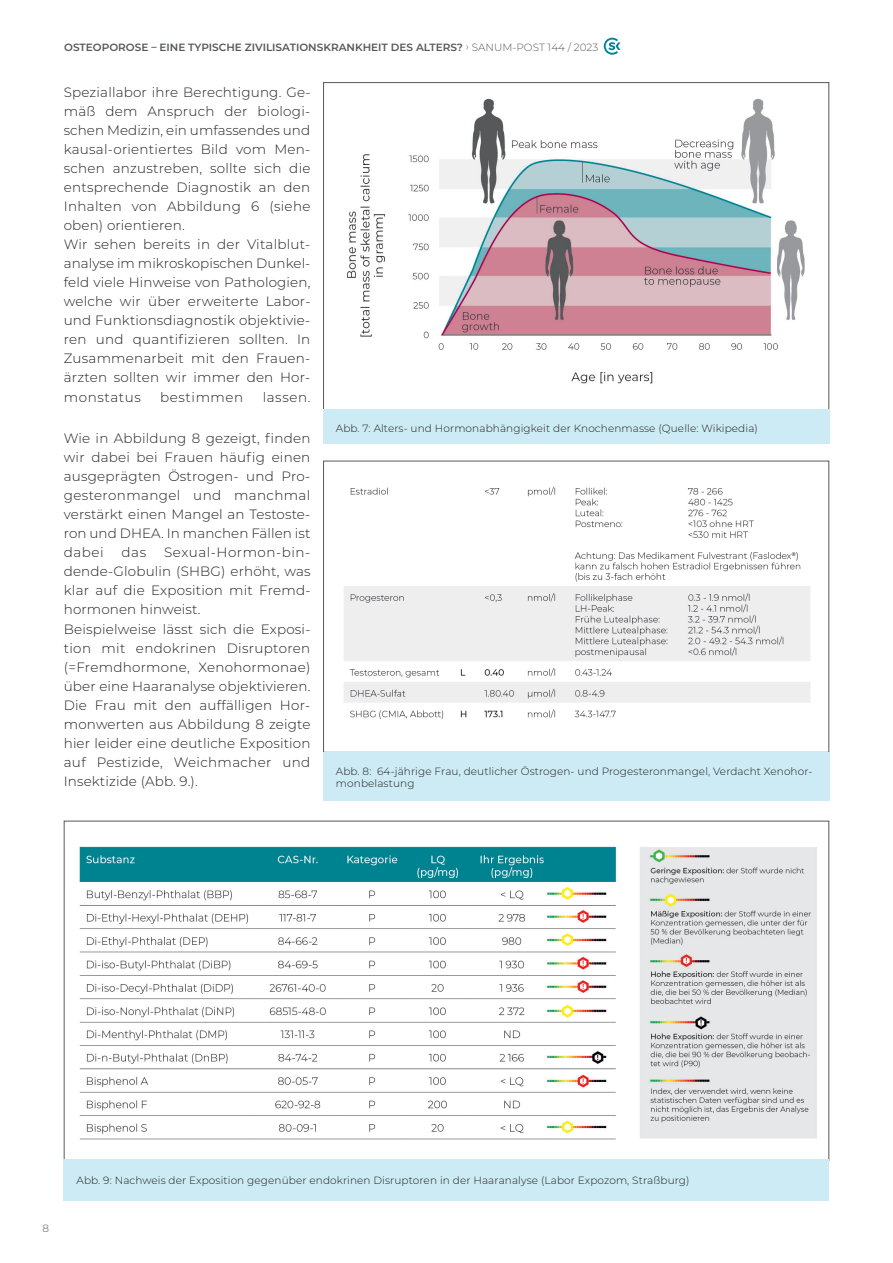
<style>
.page{position:relative;width:893px;height:1263px;background:#fff}
.page>*{position:absolute;margin:0;border:0;box-sizing:border-box;transform-origin:0 0}
.t1{font:300 13.5px/19px "Montserrat";letter-spacing:.015em;color:#231f20}
.t2{font:300 13.5px "Montserrat";letter-spacing:.045em;color:#231f20}
.t3{font:300 10.5px/12.8px "Montserrat";letter-spacing:.01em;color:#231f20}
.t4{font:600 10.5px "Montserrat";color:#57585a}
.t5{font:300 10.5px "Montserrat";color:#57585a}
.s1{font-weight:300}
</style>
<div class="page">
<svg style="left:604px;top:38px;width:16px;height:17px"></svg>
<img style="left:347px;top:98px;width:458px;height:286px">
<img style="left:344px;top:486px;width:466px;height:233px">
<div style="left:323px;top:409px;width:506px;height:35px;background:#ccebf4"></div>
<div style="left:323px;top:752px;width:506px;height:48px;background:#ccebf4"></div>
<img style="left:79px;top:846px;width:738px;height:294px">
<div style="left:64px;top:1159px;width:765px;height:41px;background:#ccebf4"></div>
<p class="t4" style="left:64px;top:40px;width:536px">OSTEOPOROSE – EINE TYPISCHE ZIVILISATIONSKRANKHEIT DES ALTERS? <span class="s1">› SANUM-POST 144 / 2023</span></p>
<p class="t1" style="left:64px;top:82px;width:248px">Speziallabor ihre Berechtigung. Ge&shy;mäß dem Anspruch der biologi&shy;schen Medizin, ein umfassendes und kausal-orientiertes Bild vom Men&shy;schen anzustreben, sollte sich die entsprechende Diagnostik an den<br>Inhalten von Abbildung 6 (siehe oben) orientieren.<br>Wir sehen bereits in der Vitalblut&shy;analyse im mikroskopischen Dunkel&shy;feld viele Hinweise von Pathologien, welche wir über erweiterte Labor&shy;und Funktionsdiagnostik objektivie&shy;ren und quantifizieren sollten. In<br>Zusammenarbeit mit den Frauen&shy;ärzten sollten wir immer den Hor&shy;monstatus</p>
<p class="t2" style="left:160px;top:388px;width:85px">bestimmen</p>
<p class="t1" style="left:263px;top:387px;width:49px">lassen.</p>
<p class="t1" style="left:64px;top:428px;width:248px;text-align:justify">Wie in Abbildung 8 gezeigt, finden wir dabei bei Frauen häufig einen ausgeprägten Östrogen- und Pro&shy;gesteronmangel und manchmal verstärkt einen Mangel an Testoste&shy;ron und DHEA. In manchen Fällen ist dabei</p>
<p class="t3" style="left:336px;top:421px;width:423px">Abb. 7: Alters- und Hormonabhängigkeit der Knochenmasse (Quelle: Wikipedia)</p>
<p class="t1" style="left:64px;top:542px;width:248px;text-indent:100px">Sexual-Hormon-bin&shy;dende-Globulin (SHBG) erhöht, was klar auf die Exposition mit Fremd&shy;hormonen hinweist.<br>Beispielweise lässt sich die Exposi&shy;tion mit endokrinen Disruptoren (=Fremdhormone, Xenohormonae) über eine Haaranalyse objektivieren.<br>Die Frau mit den auffälligen Hor&shy;monwerten aus Abbildung 8 zeigte hier leider eine deutliche Exposition auf Pestizide, Weichmacher und<br>Insektizide (Abb. 9.).</p>
<p class="t1" style="left:122px;top:542px;width:26px">das</p>
<p class="t3" style="left:336px;top:764px;width:478px">Abb. 8: 64-jährige Frau, deutlicher Östrogen- und Progesteronmangel, Verdacht Xenohor&shy;monbelastung</p>
<p class="t5" style="left:43px;top:1221px;width:8px">8</p>
<p class="t3" style="left:77px;top:1174px;width:614px">Abb. 9: Nachweis der Exposition gegenüber endokrinen Disruptoren in der Haaranalyse (Labor Expozom, Straßburg)</p>
</div>
